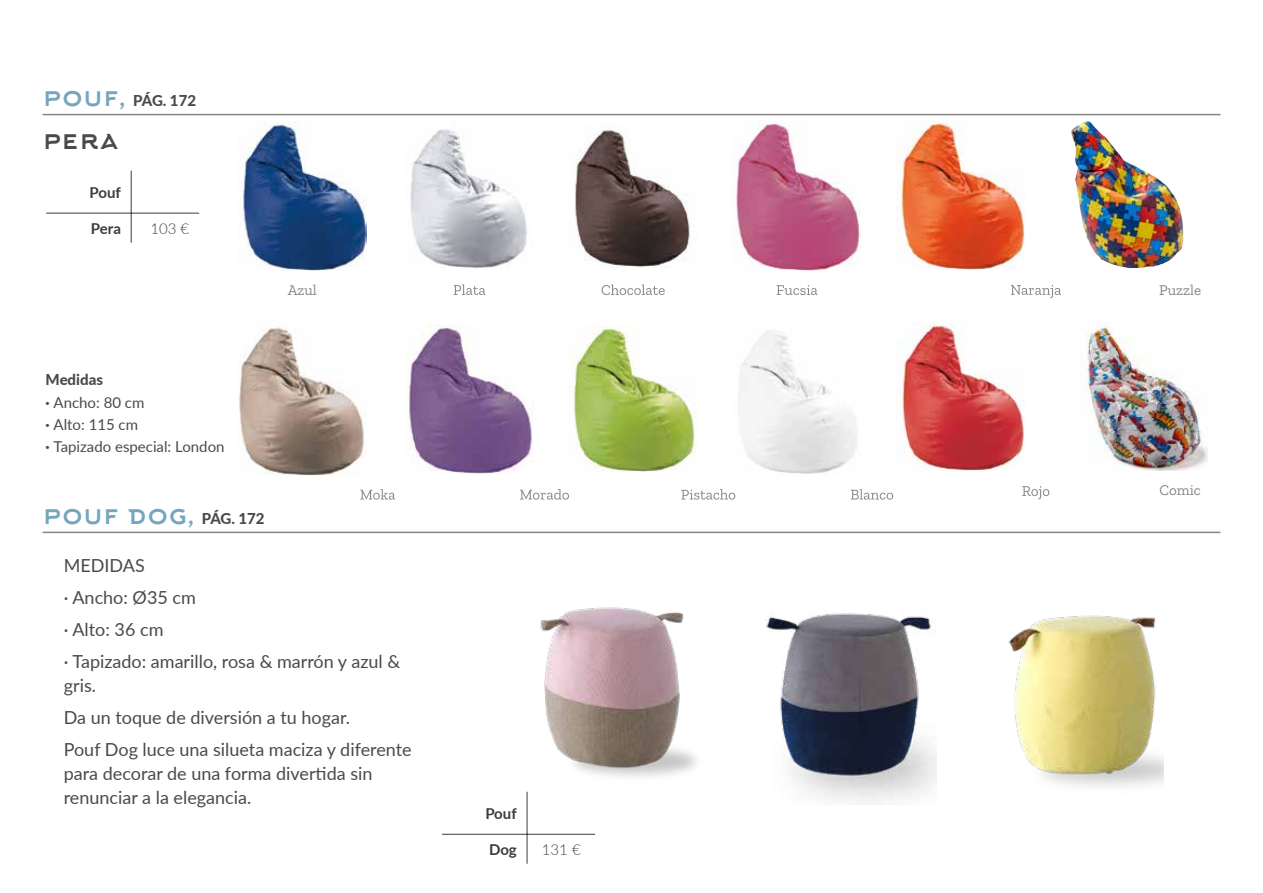
<style>
.page{position:relative;width:1263px;height:893px;background:#fff}
.page>*{position:absolute;margin:0;border:0;box-sizing:border-box;transform-origin:0 0}
.t1{font:28.5px "Arkhip";color:#76a5be}
.t2{font:28.5px "Arkhip";color:#4a4a49}
.t3{font:18px/32.1px "Lato";color:#4a4a49}
.t4{font:15px/22.2px "Lato";color:#4a4a49}
.t5{font:700 15px "Lato";letter-spacing:-.005em;color:#3c3c3b}
.t6{font:15px "Zilla Slab";color:#878787}
.t7{font:800 15px "Lato";letter-spacing:-.01em;color:#4a4a49}
.t8{font:300 15px "Lato";color:#3c3c3b}
.s1{font-family:"Arkhip";font-weight:400;font-size:28.5px;color:#76a5be}
.s2{font-weight:800}
.s3{font-family:"Lato";font-weight:800;font-size:15px;color:#4a4a49}
</style>
<div class="page">
<hr style="left:43px;top:532px;width:1177px;height:1px;background:#878787">
<hr style="left:527px;top:792px;width:1px;height:42px;background:#3c3c3b">
<hr style="left:442px;top:834px;width:85px;height:1px;background:#3c3c3b">
<hr style="left:527px;top:834px;width:68px;height:1px;background:#3c3c3b">
<hr style="left:527px;top:834px;width:1px;height:30px;background:#3c3c3b">
<img style="left:518px;top:533px;width:188px;height:271px">
<img style="left:766px;top:613px;width:170px;height:189px">
<img style="left:986px;top:533px;width:177px;height:254px">
<hr style="left:43px;top:114px;width:1177px;height:1px;background:#878787">
<img style="left:238px;top:121px;width:128px;height:150px">
<img style="left:239px;top:326px;width:125px;height:150px">
<img style="left:410px;top:129px;width:117px;height:139px">
<img style="left:575px;top:124px;width:115px;height:144px">
<img style="left:733px;top:123px;width:128px;height:148px">
<img style="left:406px;top:324px;width:127px;height:149px">
<img style="left:569px;top:327px;width:128px;height:145px">
<img style="left:738px;top:331px;width:119px;height:143px">
<svg style="left:360px;top:489px;width:35px;height:11px"></svg>
<svg style="left:454px;top:285px;width:31px;height:10px"></svg>
<svg style="left:520px;top:489px;width:49px;height:11px"></svg>
<img style="left:898px;top:323px;width:126px;height:147px">
<img style="left:1081px;top:323px;width:127px;height:147px">
<svg style="left:1022px;top:486px;width:27px;height:13px"></svg>
<svg style="left:681px;top:489px;width:54px;height:11px"></svg>
<svg style="left:777px;top:285px;width:40px;height:10px"></svg>
<svg style="left:601px;top:285px;width:64px;height:10px"></svg>
<svg style="left:851px;top:489px;width:42px;height:11px"></svg>
<img style="left:897px;top:121px;width:127px;height:149px">
<img style="left:1071px;top:121px;width:112px;height:147px">
<svg style="left:1011px;top:285px;width:50px;height:13px"></svg>
<hr style="left:131px;top:171px;width:1px;height:42px;background:#3c3c3b">
<hr style="left:46px;top:213px;width:85px;height:1px;background:#3c3c3b">
<hr style="left:131px;top:213px;width:68px;height:1px;background:#3c3c3b">
<hr style="left:131px;top:213px;width:1px;height:30px;background:#3c3c3b">
<p class="t7" style="left:43px;top:90px;width:155px"><span class="s1">pouf,</span> PÁG. 172</p>
<h1 class="t2" style="left:43px;top:122px;width:78px">pera</h1>
<p class="t5" style="left:89px;top:181px;width:33px">Pouf</p>
<p class="t5" style="left:91px;top:218px;width:32px">Pera</p>
<p class="t8" style="left:150px;top:218px;width:40px">103 €</p>
<p class="t6" style="left:288px;top:282px;width:31px">Azul</p>
<p class="t6" style="left:1159px;top:282px;width:43px">Puzzle</p>
<p class="t4" style="left:46px;top:368px;width:180px"><span class="s2">Medidas<br>·</span> Ancho: 80 cm<br><span class="s2">·</span> Alto: 115 cm<br><span class="s2">·</span> Tapizado especial: London</p>
<h1 class="t1" style="left:43px;top:497px;width:224px">pouf dog, <span class="s3">PÁG. 172</span></h1>
<p class="t6" style="left:1159px;top:482px;width:43px">Comic</p>
<p class="t3" style="left:64px;top:548px;width:338px">MEDIDAS<br>· Ancho: Ø35 cm<br>· Alto: 36 cm<br>· Tapizado: amarillo, rosa &amp; marrón y azul &amp;</p>
<p class="t3" style="left:64px;top:669px;width:349px">gris.<br>Da un toque de diversión a tu hogar.<br>Pouf Dog luce una silueta maciza y diferente</p>
<p class="t3" style="left:64px;top:761px;width:310px;line-height:24px">para decorar de una forma divertida sin renunciar a la elegancia.</p>
<p class="t5" style="left:485px;top:802px;width:33px">Pouf</p>
<p class="t5" style="left:489px;top:839px;width:29px">Dog</p>
<p class="t8" style="left:542px;top:839px;width:40px">131 €</p>
</div>
